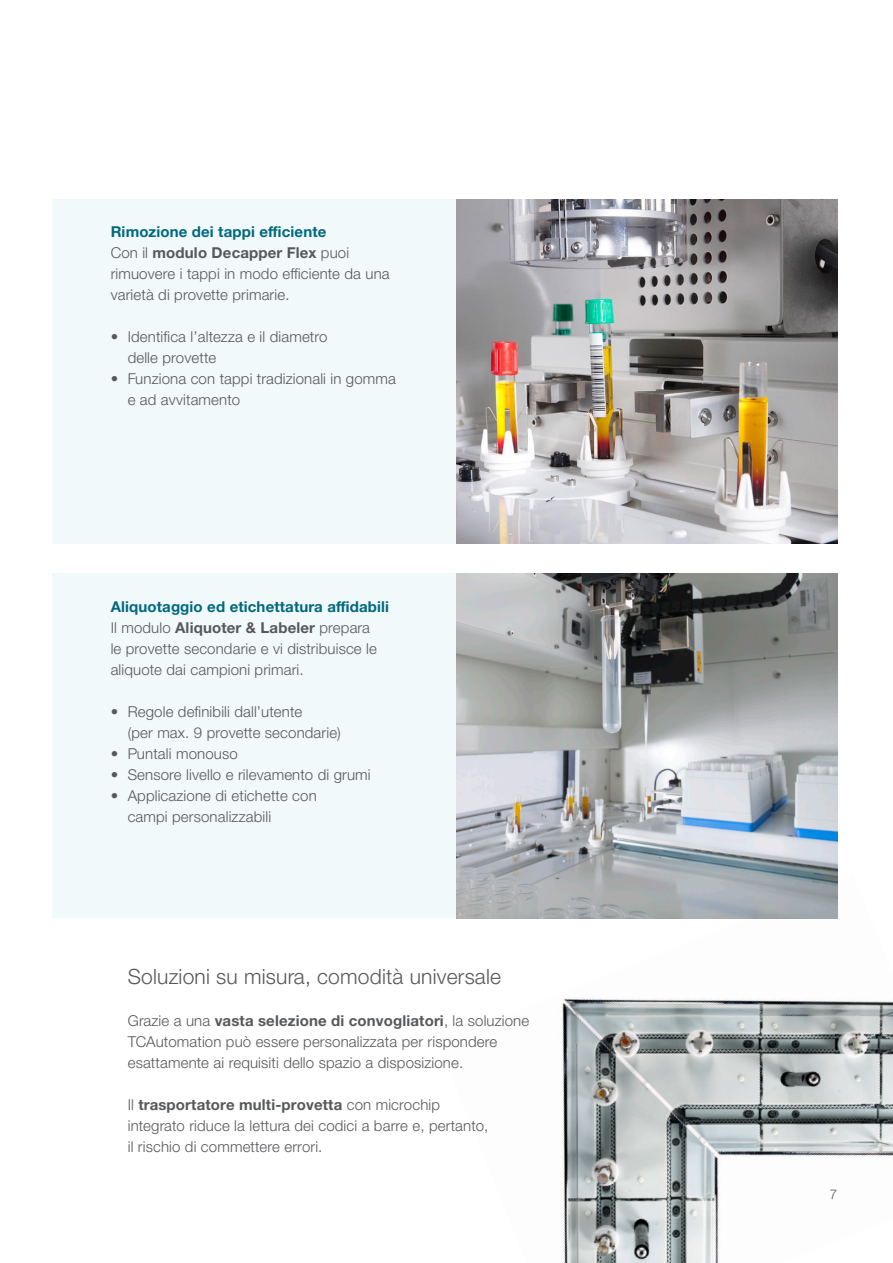
<style>
.page{position:relative;width:893px;height:1263px;background:#fff}
.page>*{position:absolute;margin:0;border:0;box-sizing:border-box;transform-origin:0 0}
.Body_Copy{font:300 21px "Helvetica Neue LTW1 G";letter-spacing:.01em;color:#57585a}
.Body_Copy-2{font:300 15px/21px "Helvetica Neue LTW1 G";letter-spacing:.01em;color:#57585a}
.Body_Copy-3{font:700 15px "Helvetica Neue LTW1 G";letter-spacing:.01em;color:#00687f}
.t1{font:300 13.5px "Helvetica Neue LTW1 G";color:#57585a}
.s1{font-weight:700}
</style>
<div class="page">
<img style="left:456px;top:875px;width:437px;height:388px">
<img style="left:456px;top:574px;width:381px;height:344px">
<img style="left:456px;top:199px;width:381px;height:345px">
<div style="left:53px;top:199px;width:403px;height:345px;background:#f1f9fa"></div>
<div style="left:53px;top:574px;width:403px;height:344px;background:#f1f9fa"></div>
<p class="Body_Copy-3" style="left:111px;top:222px;width:217px">Rimozione dei tappi efficiente</p>
<p class="Body_Copy-2" style="left:111px;top:242px;width:281px">Con il <span class="s1">modulo Decapper Flex</span> puoi rimuovere i tappi in modo efficiente da una varietà di provette primarie.</p>
<p class="Body_Copy-2" style="left:128px;top:326px;width:201px;text-indent:-17px">• Identifica l’altezza e il diametro delle provette</p>
<p class="Body_Copy-2" style="left:128px;top:368px;width:270px;text-indent:-17px">• Funziona con tappi tradizionali in gomma e ad avvitamento</p>
<p class="Body_Copy-3" style="left:111px;top:597px;width:280px">Aliquotaggio ed etichettatura affidabili</p>
<p class="Body_Copy-2" style="left:111px;top:617px;width:268px">Il modulo <span class="s1">Aliquoter &amp; Labeler</span> prepara le provette secondarie e vi distribuisce le aliquote dai campioni primari.</p>
<p class="Body_Copy-2" style="left:128px;top:701px;width:215px;text-indent:-17px">• Regole definibili dall’utente<br>(per max. 9 provette secondarie)</p>
<p class="Body_Copy-2" style="left:111px;top:743px;width:129px">• Puntali monouso</p>
<p class="Body_Copy-2" style="left:111px;top:764px;width:262px">• Sensore livello e rilevamento di grumi</p>
<p class="Body_Copy-2" style="left:128px;top:785px;width:191px;text-indent:-17px">• Applicazione di etichette con campi personalizzabili</p>
<p class="Body_Copy" style="left:128px;top:964px;width:375px">Soluzioni su misura, comodità universale</p>
<p class="Body_Copy-2" style="left:128px;top:1010px;width:403px">Grazie a una <span class="s1">vasta selezione di convogliatori</span>, la soluzione<br>TCAutomation può essere personalizzata per rispondere esattamente ai requisiti dello spazio a disposizione.</p>
<p class="Body_Copy-2" style="left:128px;top:1094px;width:362px">Il <span class="s1">trasportatore multi-provetta</span> con microchip integrato riduce la lettura dei codici a barre e, pertanto, il rischio di commettere errori.</p>
<p class="t1" style="left:830px;top:1185px;width:9px">7</p>
</div>
